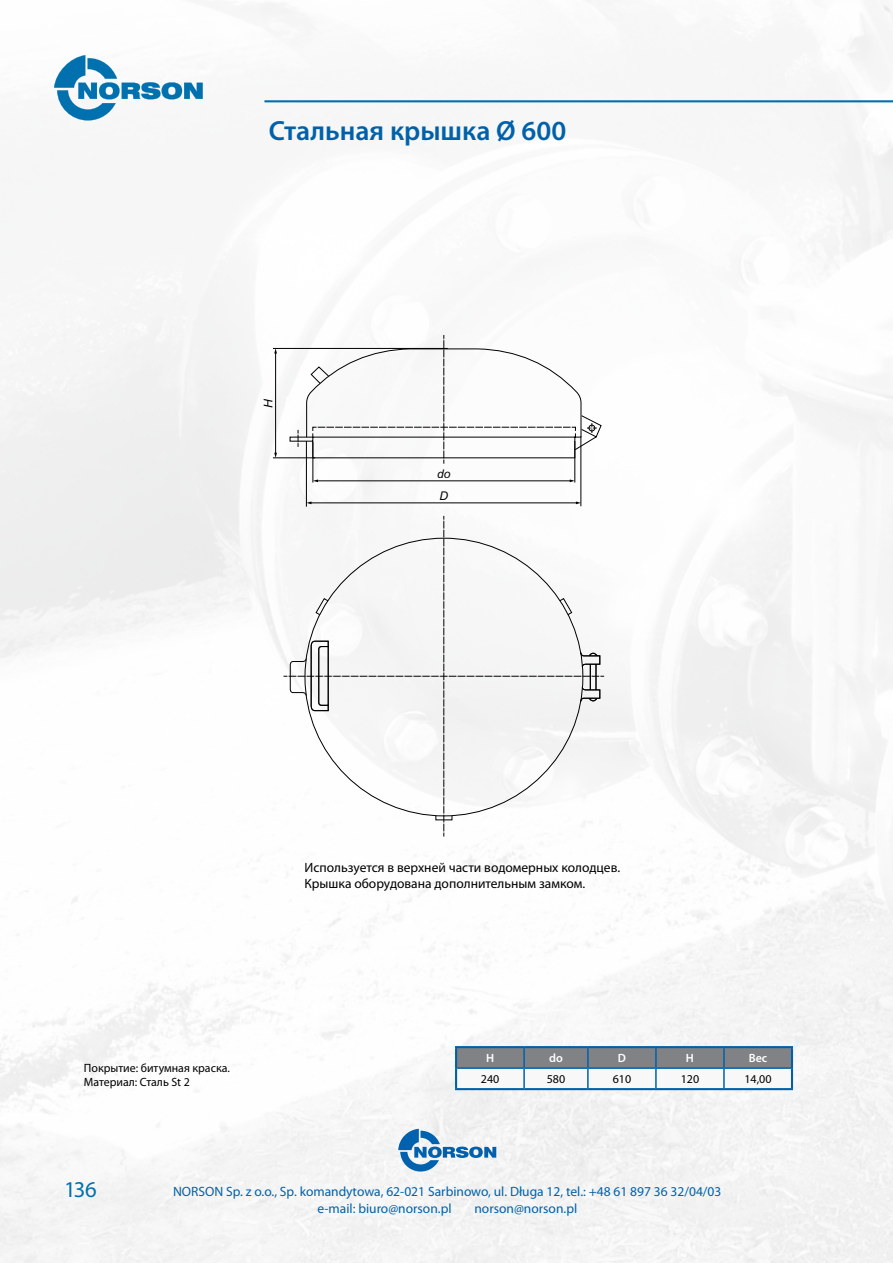
<style>
.page{position:relative;width:893px;height:1263px;background:#fff}
.page>*{position:absolute;margin:0;border:0;box-sizing:border-box;transform-origin:0 0}
.t1{font:600 27.75px "Myriad Pro";color:#0061aa}
.t2{font:22.65px "Myriad Pro";color:#0071ae}
.t3{font:13.5px/17px "Myriad Pro";color:#0061aa}
.t4{font:13.5px/16.2px "Myriad Pro";color:#000}
.t5{font:12px/14.4px "Myriad Pro";color:#000}
.t6{font:600 12px "Myriad Pro";color:#fff}
.t7{font:italic 12px/22px "Arial";color:#000}
</style>
<div class="page">
<img style="left:0;top:0;width:893px;height:1263px">
<svg style="left:398px;top:1129px;width:98px;height:42px"></svg>
<hr style="left:264px;top:100px;width:629px;height:2px;background:#0071ae">
<svg style="left:54px;top:55px;width:149px;height:65px"></svg>
<hr style="left:455px;top:1046px;width:69px;height:2px;background:#0061aa">
<hr style="left:455px;top:1048px;width:2px;height:20px;background:#0061aa">
<hr style="left:524px;top:1046px;width:64px;height:2px;background:#0061aa">
<hr style="left:588px;top:1046px;width:68px;height:2px;background:#0061aa">
<hr style="left:656px;top:1046px;width:68px;height:2px;background:#0061aa">
<hr style="left:724px;top:1046px;width:69px;height:2px;background:#0061aa">
<hr style="left:791px;top:1048px;width:2px;height:20px;background:#0061aa">
<hr style="left:455px;top:1068px;width:2px;height:20px;background:#0061aa">
<hr style="left:791px;top:1068px;width:2px;height:20px;background:#0061aa">
<hr style="left:455px;top:1088px;width:69px;height:2px;background:#0061aa">
<hr style="left:524px;top:1088px;width:64px;height:2px;background:#0061aa">
<hr style="left:588px;top:1088px;width:68px;height:2px;background:#0061aa">
<hr style="left:656px;top:1088px;width:68px;height:2px;background:#0061aa">
<hr style="left:724px;top:1088px;width:69px;height:2px;background:#0061aa">
<svg style="left:456px;top:1047px;width:336px;height:42px"></svg>
<svg style="left:289px;top:415px;width:313px;height:101px"></svg>
<svg style="left:298px;top:430px;width:1px;height:17px"></svg>
<svg style="left:306px;top:335px;width:291px;height:129px"></svg>
<hr style="left:306px;top:441px;width:1px;height:66px;background:#000">
<hr style="left:313px;top:442px;width:1px;height:40px;background:#000">
<hr style="left:575px;top:441px;width:1px;height:41px;background:#000">
<hr style="left:317px;top:481px;width:254px;height:1px;background:#000">
<svg style="left:313px;top:479px;width:5px;height:3px"></svg>
<svg style="left:570px;top:479px;width:5px;height:3px"></svg>
<hr style="left:273px;top:458px;width:42px;height:1px;background:#000">
<hr style="left:273px;top:348px;width:175px;height:1px;background:#000">
<hr style="left:581px;top:436px;width:1px;height:70px;background:#000">
<hr style="left:311px;top:503px;width:266px;height:1px;background:#000">
<svg style="left:306px;top:501px;width:5px;height:3px"></svg>
<svg style="left:576px;top:501px;width:5px;height:3px"></svg>
<hr style="left:275px;top:353px;width:1px;height:101px;background:#000">
<svg style="left:274px;top:453px;width:3px;height:5px"></svg>
<svg style="left:274px;top:348px;width:3px;height:5px"></svg>
<div style="left:283px;top:516px;width:321px;height:320px;background:#f6f7f7"></div>
<h1 class="t1" style="left:269px;top:115px;width:299px">Стальная крышка Ø 600</h1>
<p class="t7" style="left:258px;top:408px;width:11px;rotate:-90deg">H</p>
<p class="t7" style="left:437px;top:463px;width:15px">do<br>D</p>
<p class="t5" style="left:84px;top:1061px;width:148px">Покрытие: битумная краска.<br>Материал: Сталь St 2</p>
<p class="t4" style="left:305px;top:860px;width:317px">Используется в верхней части водомерных колодцев.<br>Крышка оборудована дополнительным замком.</p>
<p class="t6" style="left:486px;top:1051px;width:10px">H</p>
<p class="t6" style="left:549px;top:1051px;width:15px">do</p>
<p class="t6" style="left:618px;top:1051px;width:10px">D</p>
<p class="t6" style="left:686px;top:1051px;width:10px">H</p>
<p class="t6" style="left:749px;top:1051px;width:20px">Вес</p>
<p class="t5" style="left:481px;top:1072px;width:20px">240</p>
<p class="t5" style="left:547px;top:1072px;width:20px">580</p>
<p class="t5" style="left:613px;top:1072px;width:20px">610</p>
<p class="t5" style="left:681px;top:1072px;width:20px">120</p>
<p class="t5" style="left:744px;top:1072px;width:29px">14,00</p>
<h2 class="t2" style="left:64px;top:1177px;width:34px">136</h2>
<p class="t3" style="left:317px;top:1183px;width:406px;text-indent:-144px">NORSON Sp. z o.o., Sp. komandytowa, 62-021 Sarbinowo, ul. Długa 12, tel.: +48 61 897 36 32/04/03 e-mail: biuro@norson.pl</p>
<p class="t3" style="left:474px;top:1200px;width:104px">norson@norson.pl</p>
</div>
